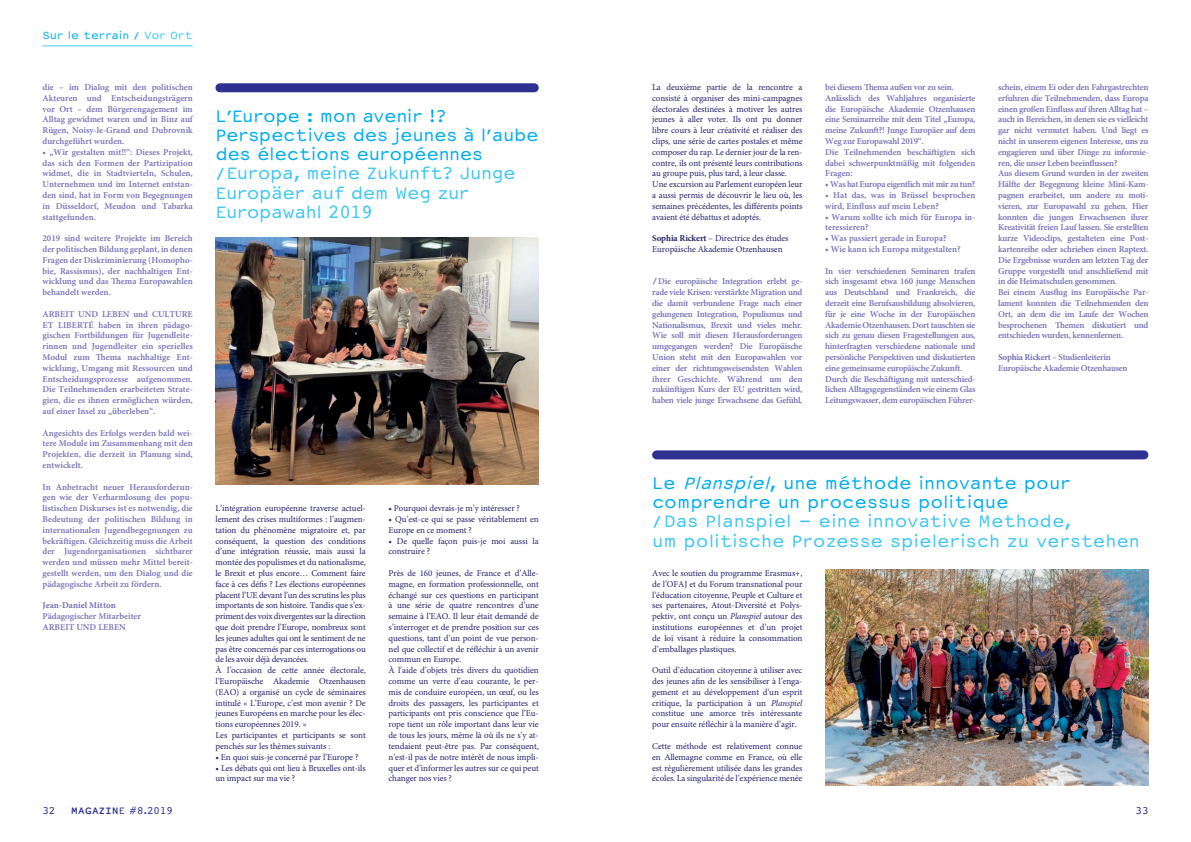
<style>
.page{position:relative;width:1191px;height:842px;background:#fff}
.page>*{position:absolute;margin:0;border:0;box-sizing:border-box;transform-origin:0 0}
.t1{font:16px/19.2px "Courier Sans";color:#40c7f4}
.t2{font:16px/19.2px "Courier Sans";letter-spacing:-.02em;color:#00aeef}
.t3{font:10px "Courier Sans";color:#00aeef}
.t4{font:600 9px/10.8px "Minion Pro";letter-spacing:-.025em;color:#756fb3;text-align:justify}
.t5{font:9px/10.8px "Minion Pro";letter-spacing:-.01em;color:#28246a}
.t6{font:600 9px/10.8px "Minion Pro";color:#756fb3}
.t7{font:700 9px "Minion Pro";color:#756fb3}
.t8{font:9px "Courier Sans";color:#2e3092}
.t9{font:700 9px "Courier Sans";color:#2e3092}
.s1{font-family:"Courier";font-weight:700}
.s2{color:#40c7f4}
.s3{font-family:"Courier";font-weight:700;color:#40c7f4}
.s4{font-weight:700}
.s5{color:#00aeef}
.s6{font-style:italic;color:#00aeef}
.s7{font-style:italic}
</style>
<div class="page">
<hr style="left:43px;top:45px;width:150px;height:1px;background:#40c7f4">
<div style="left:220px;top:83px;width:314px;height:9px;background:#2e3092"></div>
<img style="left:215px;top:238px;width:324px;height:247px">
<div style="left:656px;top:450px;width:488px;height:9px;background:#2e3092"></div>
<img style="left:825px;top:570px;width:323px;height:215px">
<p class="t3" style="left:43px;top:28px;width:151px">Sur le terrain <span class="s1">/</span> <span class="s2">Vor Ort</span></p>
<p class="t4" style="left:43px;top:82px;width:152px">die – im Dialog mit den politischen Akteuren und Entscheidungsträgern vor Ort – dem Bürgerengagement im Alltag gewidmet waren und in Binz auf Rügen, Noisy-le-Grand und Dubrovnik durchgeführt wurden.</p>
<p class="t4" style="left:43px;top:146px;width:152px">• „Wir gestalten mit!!“: Dieses Projekt, das sich den Formen der Partizipation widmet, die in Stadtvierteln, Schulen, Unternehmen und im Internet entstan&shy;den sind, hat in Form von Begegnungen in Düsseldorf, Meudon und Tabarka stattgefunden.</p>
<p class="t4" style="left:43px;top:233px;width:152px">2019 sind weitere Projekte im Bereich der politischen Bildung geplant, in denen Fragen der Diskriminierung (Homopho&shy;bie, Rassismus), der nachhaltigen Ent&shy;wicklung und das Thema Europawahlen behandelt werden.</p>
<p class="t4" style="left:43px;top:308px;width:152px">ARBEIT UND LEBEN und CULTURE ET LIBERTÉ haben in ihren pädago&shy;gischen Fortbildungen für Jugendleite&shy;rinnen und Jugendleiter ein spezielles Modul zum Thema nachhaltige Ent&shy;wicklung, Umgang mit Ressourcen und Entscheidungsprozesse aufgenommen.<br>Die Teilnehmenden erarbeiteten Strate&shy;gien, die es ihnen ermöglichen würden, auf einer Insel zu „überleben“.</p>
<p class="t4" style="left:43px;top:427px;width:152px">Angesichts des Erfolgs werden bald wei&shy;tere Module im Zusammenhang mit den Projekten, die derzeit in Planung sind, entwickelt.</p>
<p class="t4" style="left:43px;top:481px;width:152px">In Anbetracht neuer Herausforderun&shy;gen wie der Verharmlosung des popu&shy;listischen Diskurses ist es notwendig, die Bedeutung der politischen Bildung in internationalen Jugendbegegnungen zu bekräftigen. Gleichzeitig muss die Arbeit der Jugendorganisationen sichtbarer werden und müssen mehr Mittel bereit&shy;gestellt werden, um den Dialog und die pädagogische Arbeit zu fördern.</p>
<p class="t7" style="left:43px;top:599px;width:75px">Jean-Daniel Mitton</p>
<p class="t6" style="left:43px;top:611px;width:100px">Pädagogischer Mitarbeiter<br>ARBEIT UND LEBEN</p>
<h1 class="t2" style="left:215px;top:106px;width:325px">L’Europe : mon avenir !?<br>Perspectives des jeunes à l’aube des élections européennes <span class="s3">/</span><span class="s2">Europa, meine Zukunft? Junge<br>Europäer auf dem Weg zur<br>Europawahl 2019</span></h1>
<p class="t5" style="left:215px;top:503px;width:152px">L’intégration européenne traverse actuel&shy;lement des crises multiformes : l’augmen&shy;tation du phénomène migratoire et, par conséquent, la question des conditions d’une intégration réussie, mais aussi la montée des populismes et du nationalisme, le Brexit et plus encore… Comment faire face à ces défis ? Les élections européennes placent l’UE devant l’un des scrutins les plus importants de son histoire. Tandis que s’ex&shy;priment des voix divergentes sur la direction que doit prendre l’Europe, nombreux sont les jeunes adultes qui ont le sentiment de ne pas être concernés par ces interrogations ou de les avoir déjà devancées.<br>À l’occasion de cette année électorale, l’Europäische Akademie Otzenhausen (EAO) a organisé un cycle de séminaires intitulé « L’Europe, c’est mon avenir ? De jeunes Européens en marche pour les élec&shy;tions européennes 2019. »<br>Les participantes et participants se sont penchés sur les thèmes suivants :</p>
<p class="t5" style="left:215px;top:751px;width:144px">• En quoi suis-je concerné par l’Europe ?</p>
<p class="t5" style="left:215px;top:762px;width:152px">• Les débats qui ont lieu à Bruxelles ont-ils un impact sur ma vie ?</p>
<p class="t5" style="left:388px;top:503px;width:133px">• Pourquoi devrais-je m’y intéresser ?</p>
<p class="t5" style="left:388px;top:514px;width:152px">• Qu’est-ce qui se passe véritablement en<br>Europe en ce moment ?</p>
<p class="t5" style="left:388px;top:535px;width:152px">• De quelle façon puis-je moi aussi la construire ?</p>
<p class="t5" style="left:388px;top:568px;width:152px">Près de 160 jeunes, de France et d’Alle&shy;magne, en formation professionnelle, ont échangé sur ces questions en participant à une série de quatre rencontres d’une semaine à l’EAO. Il leur était demandé de s’interroger et de prendre position sur ces questions, tant d’un point de vue person&shy;nel que collectif et de réfléchir à un avenir commun en Europe.<br>À l’aide d’objets très divers du quotidien comme un verre d’eau courante, le per&shy;mis de conduire européen, un œuf, ou les droits des passagers, les participantes et participants ont pris conscience que l’Eu&shy;rope tient un rôle important dans leur vie de tous les jours, même là où ils ne s’y at&shy;tendaient peut-être pas. Par conséquent, n’est-il pas de notre intérêt de nous impli&shy;quer et d’informer les autres sur ce qui peut changer nos vies ?</p>
<p class="t5" style="left:652px;top:82px;width:152px">La deuxième partie de la rencontre a consisté à organiser des mini-campagnes électorales destinées à motiver les autres jeunes à aller voter. Ils ont pu donner libre cours à leur créativité et réaliser des clips, une série de cartes postales et même composer du rap. Le dernier jour de la ren&shy;contre, ils ont présenté leurs contributions au groupe puis, plus tard, à leur classe.<br>Une excursion au Parlement européen leur a aussi permis de découvrir le lieu où, les semaines précédentes, les différents points avaient été débattus et adoptés.</p>
<p class="t5" style="left:652px;top:233px;width:138px"><span class="s4">Sophia Rickert</span> – Directrice des études<br>Europäische Akademie Otzenhausen</p>
<p class="t4" style="left:652px;top:276px;width:152px"><span class="s1">/</span>Die europäische Integration erlebt ge&shy;rade viele Krisen: verstärkte Migration und die damit verbundene Frage nach einer gelungenen Integration, Populismus und Nationalismus, Brexit und vieles mehr.<br>Wie soll mit diesen Herausforderungen umgegangen werden? Die Europäische Union steht mit den Europawahlen vor einer der richtungsweisendsten Wahlen ihrer Geschichte. Während um den zukünf-tigen Kurs der EU gestritten wird, haben viele junge Erwachsene das Gefühl,</p>
<p class="t4" style="left:825px;top:82px;width:152px;text-align:left">bei diesem Thema außen vor zu sein.<br>Anlässlich des Wahljahres organisierte die Europäische Akademie Otzenhausen eine Seminarreihe mit dem Titel „Europa, meine Zukunft?! Junge Europäer auf dem Weg zur Europawahl 2019“.<br>Die Teilnehmenden beschäftigten sich dabei schwerpunktmäßig mit folgenden Fragen:</p>
<p class="t4" style="left:825px;top:179px;width:152px">• Was hat Europa eigentlich mit mir zu tun?</p>
<p class="t6" style="left:825px;top:190px;width:152px">• Hat das, was in Brüssel besprochen wird, Einfluss auf mein Leben?</p>
<p class="t6" style="left:825px;top:211px;width:152px">• Warum sollte ich mich für Europa in&shy;teressieren?</p>
<p class="t6" style="left:825px;top:233px;width:123px">• Was passiert gerade in Europa?</p>
<p class="t6" style="left:825px;top:244px;width:137px">• Wie kann ich Europa mitgestalten?</p>
<p class="t4" style="left:825px;top:265px;width:152px;text-align:left">In vier verschiedenen Seminaren trafen sich insgesamt etwa 160 junge Menschen aus Deutschland und Frankreich, die derzeit eine Berufsausbildung absolvieren, für je eine Woche in der Europäischen Akademie Otzenhausen. Dort tauschten sie sich zu genau diesen Fragestellungen aus, hinterfragten verschiedene nationale und persönliche Perspektiven und diskutierten eine gemeinsame europäische Zukunft.<br>Durch die Beschäftigung mit unterschied&shy;lichen Alltagsgegenständen wie einem Glas Leitungswasser, dem europäischen Führer-</p>
<p class="t4" style="left:998px;top:82px;width:152px;text-align:left">schein, einem Ei oder den Fahrgastrechten erfuhren die Teilnehmenden, dass Europa einen großen Einfluss auf ihren Alltag hat – auch in Bereichen, in denen sie es vielleicht gar nicht vermutet haben. Und liegt es nicht in unserem eigenen Interesse, uns zu engagieren und über Dinge zu informie&shy;ren, die unser Leben beeinflussen?<br>Aus diesem Grund wurden in der zweiten Hälfte der Begegnung kleine Mini-Kam&shy;pagnen erarbeitet, um andere zu moti&shy;vieren, zur Europawahl zu gehen. Hier konnten die jungen Erwachsenen ihrer Kreativität freien Lauf lassen. Sie erstellten kurze Videoclips, gestalteten eine Post&shy;kartenreihe oder schrieben einen Raptext.<br>Die Ergebnisse wurden am letzten Tag der Gruppe vorgestellt und anschließend mit in die Heimatschulen genommen.<br>Bei einem Ausflug ins Europäische Par&shy;lament konnten die Teilnehmenden den Ort, an dem die im Laufe der Wochen besprochenen Themen diskutiert und entschieden wurden, kennenlernen.</p>
<p class="t4" style="left:998px;top:352px;width:131px"><span class="s4">Sophia Rickert</span> – Studienleiterin<br>Europäische Akademie Otzenhausen</p>
<h1 class="t1" style="left:652px;top:473px;width:489px"><span class="s5">Le</span> <span class="s6">Planspiel</span><span class="s5">, une méthode innovante pour comprendre un processus politique<br></span><span class="s1">/</span>Das Planspiel – eine innovative Methode,<br>um politische Prozesse spielerisch zu verstehen</h1>
<p class="t5" style="left:652px;top:568px;width:152px;text-align:justify">Avec le soutien du programme Erasmus+, de l’OFAJ et du Forum transnational pour l’éducation citoyenne, Peuple et Culture et ses partenaires, Atout-Diversité et Polys&shy;pektiv, ont conçu un <span class="s7">Planspiel</span> autour des institutions européennes et d’un projet de loi visant à réduire la consommation d’emballages plastiques.</p>
<p class="t5" style="left:652px;top:665px;width:152px;text-align:justify">Outil d’éducation citoyenne à utiliser avec des jeunes afin de les sensibiliser à l’enga&shy;gement et au développement d’un esprit critique, la participation à un <span class="s7">Planspiel </span>constitue une amorce très intéressante pour ensuite réfléchir à la manière d’agir.</p>
<p class="t5" style="left:652px;top:741px;width:152px;text-align:justify">Cette méthode est relativement connue en Allemagne comme en France, où elle est régulièrement utilisée dans les grandes écoles. La singularité de l’expérience menée</p>
<p class="t8" style="left:43px;top:804px;width:14px">32</p>
<p class="t9" style="left:71px;top:804px;width:15px">MAGAZIN</p>
<p class="t8" style="left:119px;top:804px;width:56px">E #8.2019</p>
<p class="t8" style="left:1135px;top:804px;width:14px">33</p>
</div>
